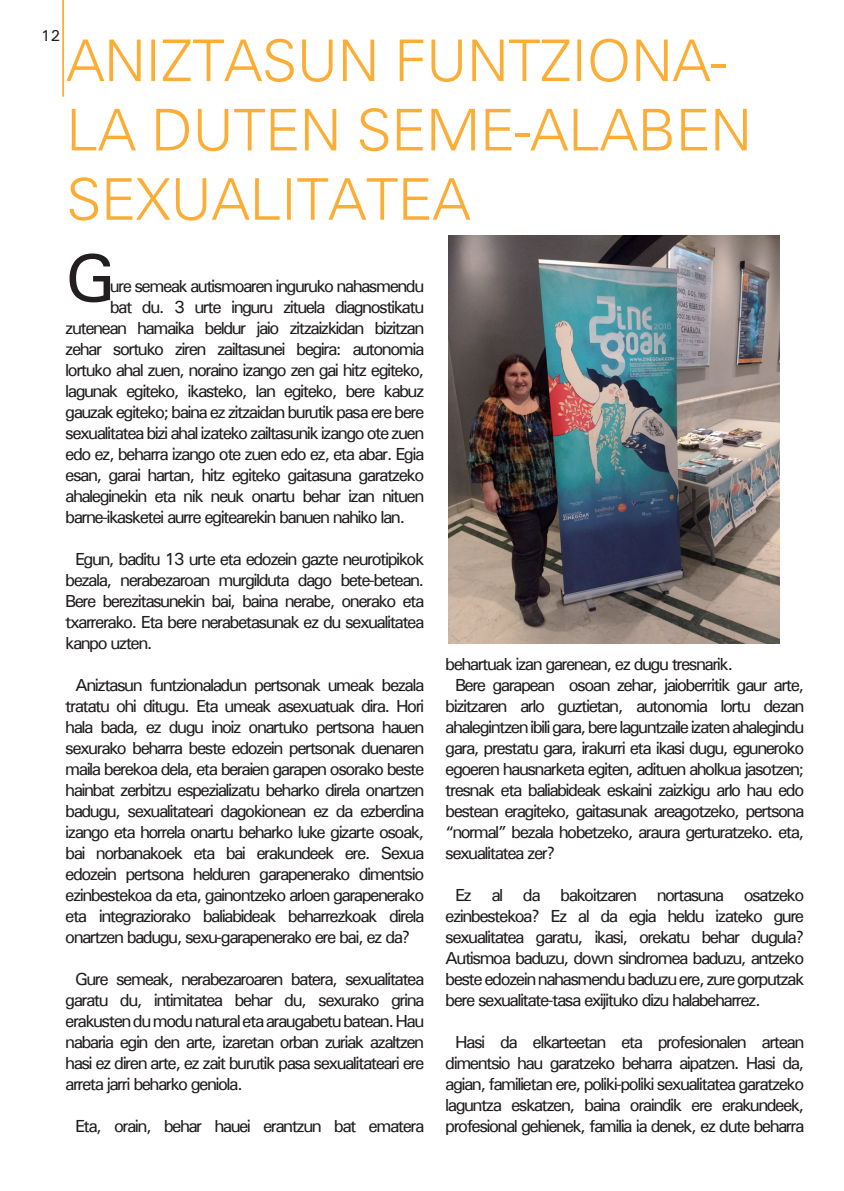
<style>
.page{position:relative;width:844px;height:1191px;background:#fff}
.page>*{position:absolute;margin:0;border:0;box-sizing:border-box;transform-origin:0 0}
.t1{font:500 68.77px "Univers";color:#231f20}
.t2{font:300 57.75px/69.3px "Univers";letter-spacing:-.01em;color:#fbad35}
.t3{font:500 17.5px/21px "Univers";letter-spacing:-.09em;color:#201c1d;text-align:justify}
.t4{font:500 15.75px "Univers";color:#231f20}
</style>
<div class="page">
<hr style="left:62px;top:0;width:2px;height:97px;background:#fbad35">
<img style="left:448px;top:236px;width:331px;height:408px">
<p class="t4" style="left:41px;top:26px;width:21px">12</p>
<h2 class="t2" style="left:66px;top:26px;width:687px">ANIZTASUN FUNTZIONA-<br>LA DUTEN SEME-ALABEN<br>SEXUALITATEA</h2>
<h1 class="t1" style="left:65px;top:235px;width:52px">G</h1>
<p class="t3" style="left:110px;top:275px;width:316px">ure semeak autismoaren inguruko nahasmendu</p>
<p class="t3" style="left:110px;top:296px;width:316px">bat du. 3 urte inguru zituela diagnostikatu</p>
<p class="t3" style="left:65px;top:317px;width:360px">zutenean hamaika beldur jaio zitzaizkidan bizitzan</p>
<p class="t3" style="left:65px;top:338px;width:360px">zehar sortuko ziren zailtasunei begira: autonomia</p>
<p class="t3" style="left:65px;top:359px;width:360px">lortuko ahal zuen, noraino izango zen gai hitz egiteko,</p>
<p class="t3" style="left:65px;top:380px;width:360px">lagunak egiteko, ikasteko, lan egiteko, bere kabuz</p>
<p class="t3" style="left:65px;top:401px;width:360px">gauzak egiteko; baina ez zitzaidan burutik pasa ere bere</p>
<p class="t3" style="left:65px;top:422px;width:360px">sexualitatea bizi ahal izateko zailtasunik izango ote zuen</p>
<p class="t3" style="left:65px;top:443px;width:360px">edo ez, beharra izango ote zuen edo ez, eta abar. Egia</p>
<p class="t3" style="left:65px;top:464px;width:360px">esan, garai hartan, hitz egiteko gaitasuna garatzeko</p>
<p class="t3" style="left:65px;top:485px;width:360px">ahaleginekin eta nik neuk onartu behar izan nituen</p>
<p class="t3" style="left:65px;top:506px;width:341px">barne-ikasketei aurre egitearekin banuen nahiko lan.</p>
<p class="t3" style="left:65px;top:548px;width:360px;text-indent:10px">Egun, baditu 13 urte eta edozein gazte neurotipikok bezala, nerabezaroan murgilduta dago bete-betean.<br>Bere berezitasunekin bai, baina nerabe, onerako eta txarrerako. Eta bere nerabetasunak ez du sexualitatea kanpo uzten.</p>
<p class="t3" style="left:65px;top:674px;width:360px;text-indent:10px">Aniztasun funtzionaladun pertsonak umeak bezala tratatu ohi ditugu. Eta umeak asexuatuak dira. Hori hala bada, ez dugu inoiz onartuko pertsona hauen sexurako beharra beste edozein pertsonak duenaren maila berekoa dela, eta beraien garapen osorako beste hainbat zerbitzu espezializatu beharko direla onartzen badugu, sexualitateari dagokionean ez da ezberdina izango eta horrela onartu beharko luke gizarte osoak, bai norbanakoek eta bai erakundeek ere. Sexua edozein pertsona helduren garapenerako dimentsio ezinbestekoa da eta, gainontzeko arloen garapenerako eta integraziorako baliabideak beharrezkoak direla onartzen badugu, sexu-garapenerako ere bai, ez da?</p>
<p class="t3" style="left:65px;top:968px;width:360px;text-indent:10px">Gure semeak, nerabezaroaren batera, sexualitatea garatu du, intimitatea behar du, sexurako grina erakusten du modu natural eta araugabetu batean. Hau nabaria egin den arte, izaretan orban zuriak azaltzen hasi ez diren arte, ez zait burutik pasa sexualitateari ere arreta jarri beharko geniola.</p>
<p class="t3" style="left:75px;top:1115px;width:350px">Eta, orain, behar hauei erantzun bat ematera</p>
<p class="t3" style="left:445px;top:653px;width:289px">behartuak izan garenean, ez dugu tresnarik.</p>
<p class="t3" style="left:455px;top:674px;width:351px">Bere garapean osoan zehar, jaioberritik gaur arte,</p>
<p class="t3" style="left:445px;top:695px;width:360px">bizitzaren arlo guztietan, autonomia lortu dezan</p>
<p class="t3" style="left:445px;top:716px;width:360px">ahalegintzen ibili gara, bere laguntzaile izaten ahalegindu</p>
<p class="t3" style="left:445px;top:737px;width:360px">gara, prestatu gara, irakurri eta ikasi dugu, eguneroko</p>
<p class="t3" style="left:445px;top:758px;width:360px">egoeren hausnarketa egiten, adituen aholkua jasotzen;</p>
<p class="t3" style="left:445px;top:779px;width:360px">tresnak eta baliabideak eskaini zaizkigu arlo hau edo</p>
<p class="t3" style="left:445px;top:800px;width:360px">bestean eragiteko, gaitasunak areagotzeko, pertsona</p>
<p class="t3" style="left:445px;top:821px;width:360px">“normal” bezala hobetzeko, araura gerturatzeko. eta,</p>
<p class="t3" style="left:445px;top:842px;width:112px">sexualitatea zer?</p>
<p class="t3" style="left:445px;top:884px;width:360px;text-indent:10px">Ez al da bakoitzaren nortasuna osatzeko ezinbestekoa? Ez al da egia heldu izateko gure sexualitatea garatu, ikasi, orekatu behar dugula?<br>Autismoa baduzu, down sindromea baduzu, antzeko beste edozein nahasmendu baduzu ere, zure gorputzak bere sexualitate-tasa exijituko dizu halabeharrez.</p>
<p class="t3" style="left:445px;top:1031px;width:360px;text-align:center">Hasi da elkarteetan eta profesionalen artean dimentsio hau garatzeko beharra aipatzen. Hasi da, agian, familietan ere, poliki-poliki sexualitatea garatzeko laguntza eskatzen, baina oraindik ere erakundeek, profesional gehienek, familia ia denek, ez dute beharra</p>
</div>
